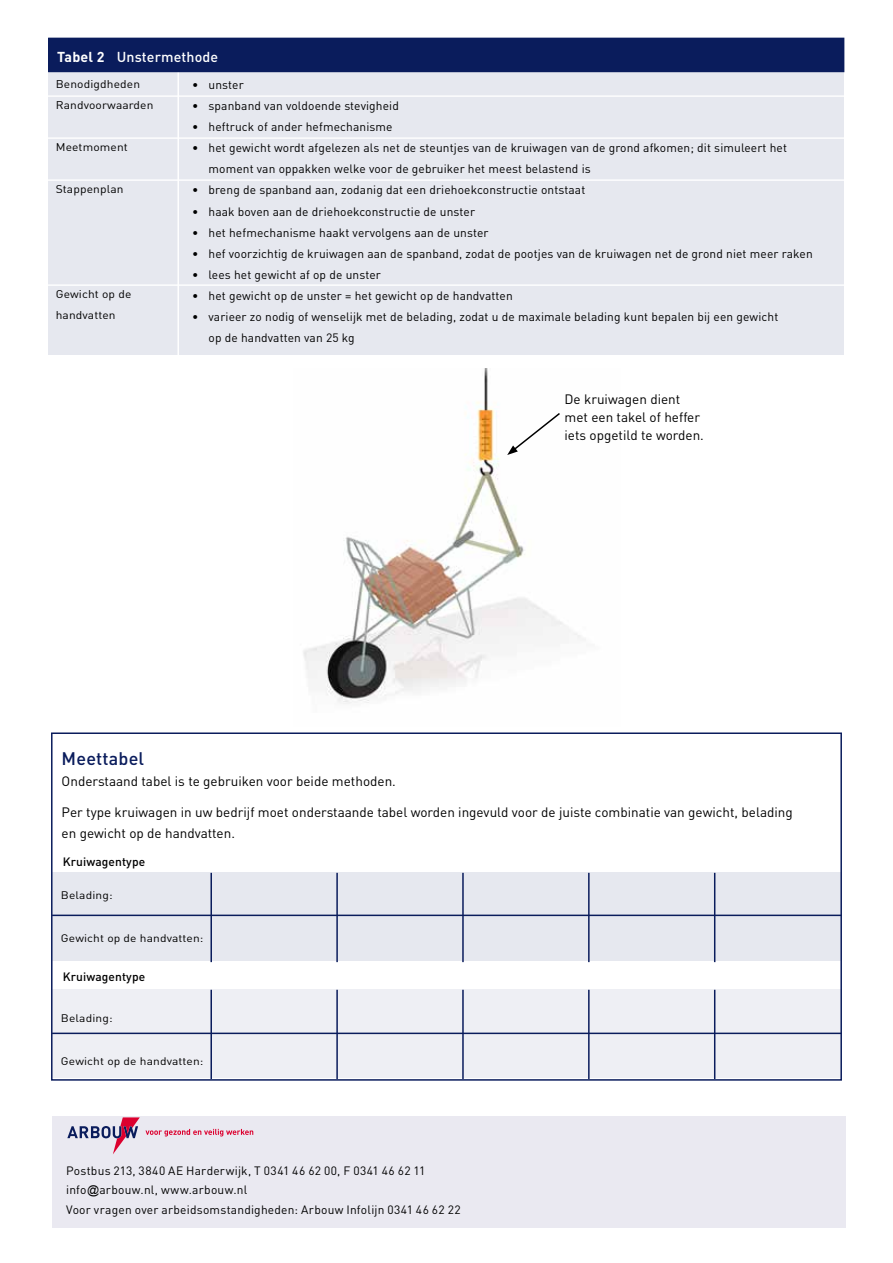
<style>
.page{position:relative;width:893px;height:1263px;background:#fff}
.page>*{position:absolute;margin:0;border:0;box-sizing:border-box;transform-origin:0 0}
.t1{font:500 18px "DIN";letter-spacing:.01em;color:#0a1c5c}
.t2{font:500 14.25px "DIN";letter-spacing:.01em;color:#fff}
.t3{font:13.5px/18px "DIN";color:#000}
.t4{font:12px/21px "DIN";letter-spacing:.01em;color:#000}
.t5{font:500 12px "DIN";letter-spacing:.01em;color:#000}
.t6{font:11.1px/21px "DIN";letter-spacing:.01em;color:#000;scale:1.08 1}
.t7{font:10.8px "DIN";letter-spacing:.01em;color:#000;scale:1.11 1}
.s1{font-weight:700}
.s2{font-family:"Arial"}
</style>
<div class="page">
<div style="left:48px;top:71px;width:796px;height:284px;background:#e6e8ef"></div>
<hr style="left:47px;top:95px;width:802px;height:2px;background:#fff">
<hr style="left:47px;top:137px;width:802px;height:2px;background:#fff">
<hr style="left:47px;top:179px;width:802px;height:2px;background:#fff">
<hr style="left:47px;top:284px;width:802px;height:2px;background:#fff">
<hr style="left:177px;top:71px;width:2px;height:288px;background:#fff">
<div style="left:49px;top:38px;width:795px;height:34px;background:#0a1c5c"></div>
<img style="left:303px;top:369px;width:283px;height:335px">
<svg style="left:507px;top:411px;width:55px;height:44px"></svg>
<div style="left:53px;top:872px;width:789px;height:88px;background:#e6e8ef"></div>
<hr style="left:210px;top:873px;width:2px;height:89px;background:#0a1c5c">
<hr style="left:336px;top:873px;width:2px;height:89px;background:#0a1c5c">
<hr style="left:462px;top:873px;width:2px;height:89px;background:#0a1c5c">
<hr style="left:588px;top:873px;width:2px;height:89px;background:#0a1c5c">
<hr style="left:714px;top:873px;width:1px;height:89px;background:#0a1c5c">
<hr style="left:52px;top:914px;width:790px;height:2px;background:#0a1c5c">
<div style="left:53px;top:989px;width:789px;height:88px;background:#eeeff4"></div>
<hr style="left:210px;top:990px;width:2px;height:89px;background:#0a1c5c">
<hr style="left:336px;top:990px;width:2px;height:89px;background:#0a1c5c">
<hr style="left:462px;top:990px;width:2px;height:89px;background:#0a1c5c">
<hr style="left:588px;top:990px;width:2px;height:89px;background:#0a1c5c">
<hr style="left:714px;top:990px;width:1px;height:89px;background:#0a1c5c">
<hr style="left:52px;top:1032px;width:790px;height:2px;background:#0a1c5c">
<div style="left:52px;top:1116px;width:794px;height:112px;background:#eae9f1"></div>
<svg style="left:67px;top:1117px;width:186px;height:37px"></svg>
<div style="left:51px;top:732px;width:791px;height:349px;border:2px solid #0a1c5c"></div>
<p class="t2" style="left:57px;top:48px;width:163px"><span class="s1">Tabel 2</span> Unstermethode</p>
<p class="t6" style="left:56px;top:74px;width:92px">Benodigdheden<br>Randvoorwaarden</p>
<p class="t6" style="left:56px;top:137px;width:68px">Meetmoment</p>
<p class="t6" style="left:56px;top:179px;width:64px">Stappenplan</p>
<p class="t6" style="left:56px;top:284px;width:72px">Gewicht op de handvatten</p>
<p class="t4" style="left:192px;top:74px;width:53px">• unster</p>
<p class="t4" style="left:192px;top:95px;width:208px">• spanband van voldoende stevigheid</p>
<p class="t4" style="left:192px;top:116px;width:202px">• heftruck of ander hefmechanisme</p>
<p class="t4" style="left:209px;top:137px;width:580px;text-indent:-16px">• het gewicht wordt afgelezen als net de steuntjes van de kruiwagen van de grond afkomen; dit simuleert het moment van oppakken welke voor de gebruiker het meest belastend is</p>
<p class="t4" style="left:192px;top:179px;width:395px">• breng de spanband aan, zodanig dat een driehoekconstructie ontstaat</p>
<p class="t4" style="left:192px;top:200px;width:284px">• haak boven aan de driehoekconstructie de unster</p>
<p class="t4" style="left:192px;top:221px;width:298px">• het hefmechanisme haakt vervolgens aan de unster</p>
<p class="t4" style="left:192px;top:242px;width:622px">• hef voorzichtig de kruiwagen aan de spanband, zodat de pootjes van de kruiwagen net de grond niet meer raken</p>
<p class="t4" style="left:192px;top:263px;width:190px">• lees het gewicht af op de unster</p>
<p class="t4" style="left:192px;top:284px;width:322px">• het gewicht op de unster = het gewicht op de handvatten</p>
<p class="t4" style="left:209px;top:305px;width:571px;text-indent:-16px">• varieer zo nodig of wenselijk met de belading, zodat u de maximale belading kunt bepalen bij een gewicht op de handvatten van 25 kg</p>
<p class="t3" style="left:564px;top:389px;width:141px">De kruiwagen dient met een takel of heffer iets opgetild te worden.</p>
<h1 class="t1" style="left:62px;top:747px;width:84px">Meettabel</h1>
<p class="t3" style="left:62px;top:772px;width:336px">Onderstaand tabel is te gebruiken voor beide methoden.</p>
<p class="t3" style="left:62px;top:802px;width:733px;line-height:21px">Per type kruiwagen in uw bedrijf moet onderstaande tabel worden ingevuld voor de juiste combinatie van gewicht, belading en gewicht op de handvatten.</p>
<p class="t5" style="left:63px;top:854px;width:84px">Kruiwagentype</p>
<p class="t7" style="left:61px;top:888px;width:48px">Belading:</p>
<p class="t7" style="left:61px;top:931px;width:130px">Gewicht op de handvatten:</p>
<p class="t5" style="left:63px;top:969px;width:84px">Kruiwagentype</p>
<p class="t7" style="left:61px;top:1011px;width:48px">Belading:</p>
<p class="t7" style="left:61px;top:1055px;width:130px">Gewicht op de handvatten:</p>
<p class="t4" style="left:66px;top:1160px;width:396px;line-height:19.5px">Postbus 213, 3840 AE Harderwijk, T 0341 46 62 00, F 0341 46 62 11 info<span class="s2">@</span>arbouw.nl, www.arbouw.nl<br>Voor vragen over arbeidsomstandigheden: Arbouw Infolijn 0341 46 62 22</p>
</div>
